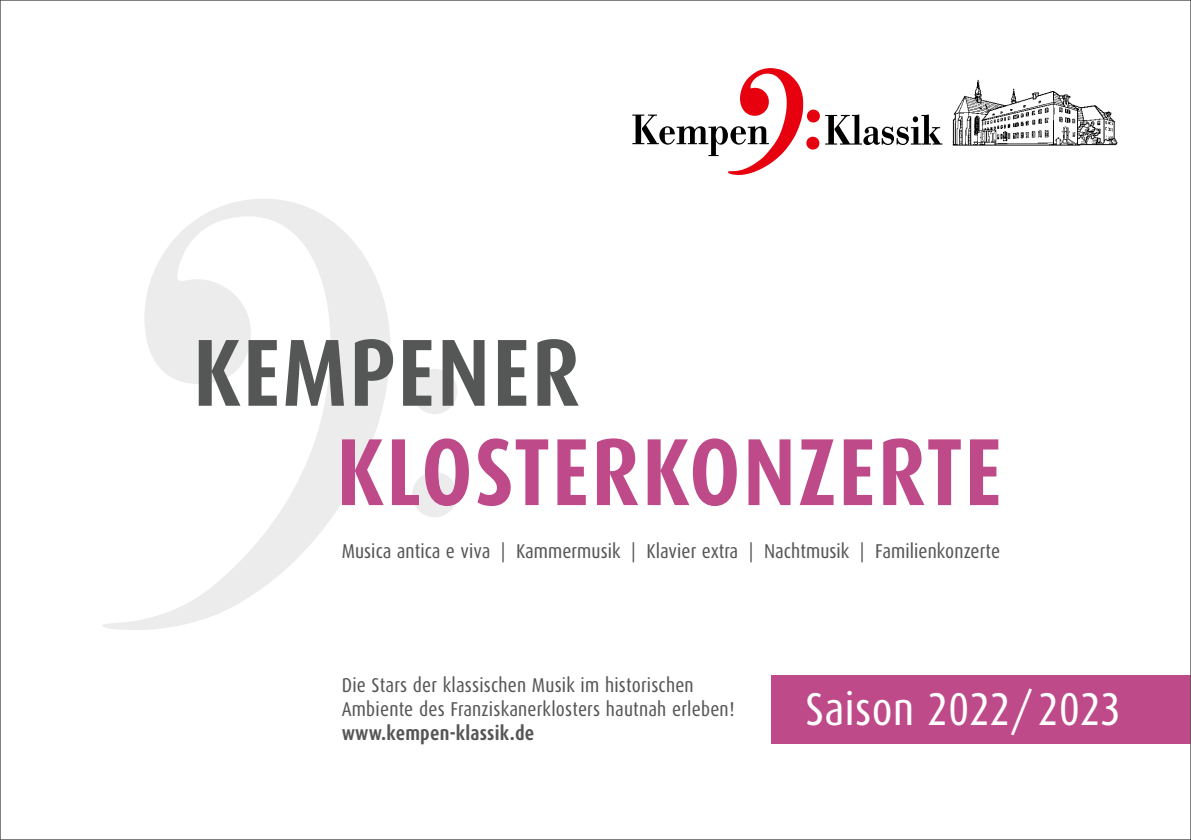
<style>
.page{position:relative;width:1191px;height:840px;background:#fff}
.page>*{position:absolute;margin:0;border:0;box-sizing:border-box;transform-origin:0 0}
.t1{font:700 95.4px "Dax Condensed";letter-spacing:.02em;color:#be4a8a}
.t2{font:700 95.4px "Dax Condensed";letter-spacing:.02em;color:#555756}
.t3{font:46px "Dax Condensed";letter-spacing:.01em;color:#fff}
.t4{font:20px/24px "Dax Condensed";letter-spacing:.01em;color:#555756}
.t5{font:700 20px "Dax Condensed";letter-spacing:.01em;color:#555756}
</style>
<div class="page">
<svg style="left:102px;top:199px;width:355px;height:430px"></svg>
<div style="left:771px;top:675px;width:420px;height:68px;background:#be4a8a"></div>
<svg style="left:632px;top:68px;width:310px;height:107px"></svg>
<img style="left:952px;top:79px;width:165px;height:67px">
<h1 class="t2" style="left:193px;top:320px;width:389px">KEMPENER</h1>
<h1 class="t1" style="left:336px;top:419px;width:667px">KLOSTERKONZERTE</h1>
<p class="t4" style="left:342px;top:538px;width:660px">Musica antica e viva | Kammermusik | Klavier extra | Nachtmusik | Familienkonzerte</p>
<p class="t4" style="left:342px;top:673px;width:394px">Die Stars der klassischen Musik im historischen<br>Ambiente des Franziskanerklosters hautnah erleben!</p>
<p class="t5" style="left:342px;top:722px;width:194px">www.kempen-klassik.de</p>
<h2 class="t3" style="left:805px;top:683px;width:317px">Saison 2022/2023</h2>
</div>
